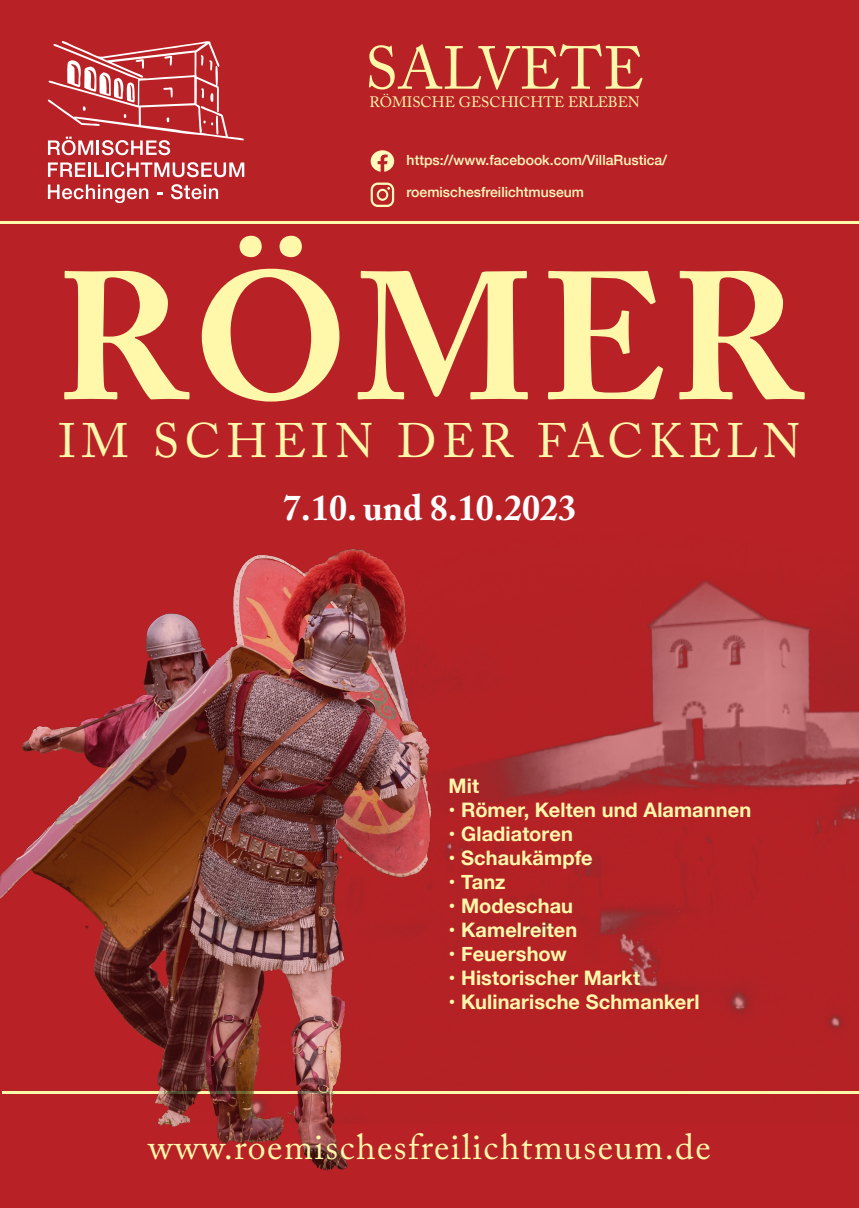
<style>
.page{position:relative;width:859px;height:1208px;background:#b82226}
.page>*{position:absolute;margin:0;border:0;box-sizing:border-box;transform-origin:0 0}
.t1{font:700 180px "Adobe Caslon Pro";letter-spacing:.03em;color:#fff8ab}
.t2{font:60px "Adobe Caslon Pro";color:#fff8ab}
.t3{font:48px "Adobe Caslon Pro";letter-spacing:.115em;color:#fff8ab}
.t4{font:36px "Adobe Caslon Pro";letter-spacing:.04em;color:#fff8ab}
.t5{font:700 36px "Adobe Caslon Pro";color:#fff}
.t6{font:700 20px "Helvetica Neue";letter-spacing:.005em;color:#fff8ab}
.t7{font:15px "Adobe Caslon Pro";color:#fff8ab}
.t8{font:500 14px "Helvetica Neue";color:#fff9bd}
</style>
<div class="page">
<img style="left:514px;top:579px;width:345px;height:515px">
<svg style="left:48px;top:41px;width:196px;height:114px"></svg>
<svg style="left:48px;top:162px;width:37px;height:15px"></svg>
<hr style="left:88px;top:162px;width:3px;height:15px;background:#fff">
<svg style="left:94px;top:162px;width:10px;height:15px"></svg>
<hr style="left:106px;top:162px;width:3px;height:15px;background:#fff">
<svg style="left:111px;top:162px;width:133px;height:15px"></svg>
<svg style="left:48px;top:184px;width:100px;height:19px"></svg>
<svg style="left:157px;top:192px;width:6px;height:2px"></svg>
<svg style="left:171px;top:184px;width:47px;height:15px"></svg>
<hr style="left:0;top:221px;width:859px;height:2px;background:#fff8ab">
<hr style="left:3px;top:1091px;width:856px;height:2px;background:#fff8ab">
<img style="left:0;top:548px;width:514px;height:623px">
<svg style="left:371px;top:150px;width:23px;height:22px"></svg>
<svg style="left:371px;top:183px;width:23px;height:24px"></svg>
<p class="t2" style="left:365px;top:33px;width:281px">SALVETE</p>
<p class="t7" style="left:369px;top:93px;width:272px">RÖMISCHE GESCHICHTE ERLEBEN</p>
<p class="t8" style="left:407px;top:149px;width:262px">https://www.facebook.com/VillaRustica/</p>
<p class="t8" style="left:407px;top:181px;width:179px">roemischesfreilichtmuseum</p>
<p class="t1" style="left:56px;top:231px;width:749px">RÖMER</p>
<p class="t3" style="left:58px;top:412px;width:744px">IM SCHEIN DER FACKELN</p>
<p class="t5" style="left:283px;top:486px;width:295px">7.10. und 8.10.2023</p>
<p class="t6" style="left:449px;top:770px;width:32px">Mit</p>
<p class="t6" style="left:449px;top:794px;width:304px">• Römer, Kelten und Alamannen</p>
<p class="t6" style="left:449px;top:818px;width:126px">• Gladiatoren</p>
<p class="t6" style="left:449px;top:842px;width:146px">• Schaukämpfe</p>
<p class="t6" style="left:449px;top:866px;width:59px">• Tanz</p>
<p class="t6" style="left:449px;top:890px;width:126px">• Modeschau</p>
<p class="t6" style="left:449px;top:914px;width:130px">• Kamelreiten</p>
<p class="t6" style="left:449px;top:938px;width:120px">• Feuershow</p>
<p class="t6" style="left:449px;top:962px;width:193px">• Historischer Markt</p>
<p class="t6" style="left:449px;top:986px;width:252px">• Kulinarische Schmankerl</p>
<p class="t4" style="left:148px;top:1125px;width:564px">www.roemischesfreilichtmuseum.de</p>
</div>
